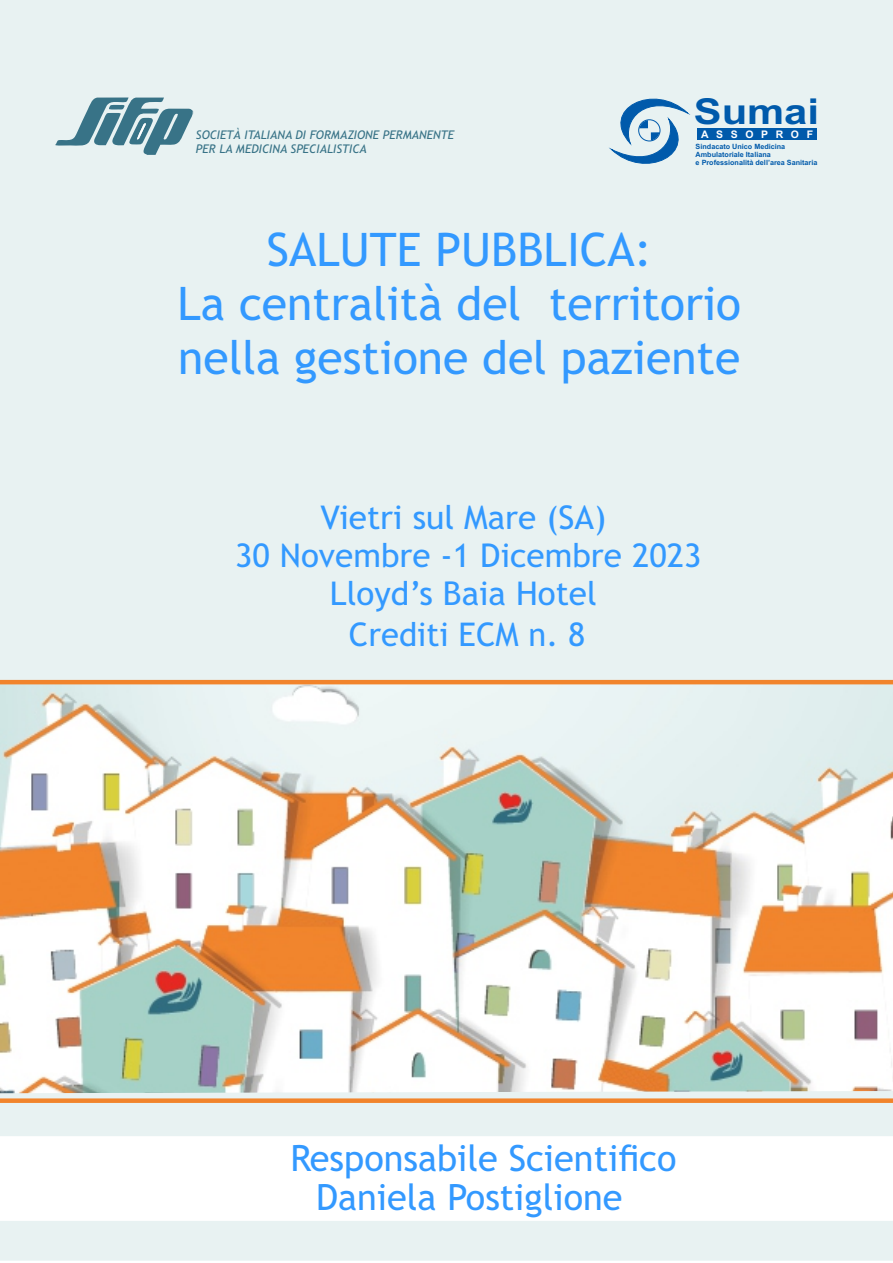
<style>
.page{position:relative;width:893px;height:1263px;background:#fff}
.page>*{position:absolute;margin:0;border:0;box-sizing:border-box;transform-origin:0 0}
.t1{font:46.35px/53.7px "Trebuchet MS";color:#39f;text-align:center}
.t2{font:36.15px/38.5px "Trebuchet MS";color:#39f}
.t3{font:700 35.7px "Arial";color:#005aab;scale:1.17 1}
.t4{font:32.7px/38px "Trebuchet MS";color:#39f;text-align:center}
.t5{font:italic 12px/13.8px "Trebuchet MS";color:#387387}
.t6{font:700 10.5px "Arial";letter-spacing:.73em;color:#fff}
.t7{font:700 7.2px/8.1px "Arial";color:#005aab}
</style>
<div class="page">
<div style="left:0;top:0;width:893px;height:1261px;background:#e8f2f2"></div>
<img style="left:0;top:684px;width:893px;height:409px">
<svg style="left:0;top:1136px;width:893px;height:85px"></svg>
<div style="left:0;top:1098px;width:893px;height:5px;background:#f1842c"></div>
<hr style="left:0;top:680px;width:893px;height:4px;background:#f1842c">
<svg style="left:56px;top:97px;width:138px;height:58px;background:#93b5be"></svg>
<div style="left:697px;top:128px;width:120px;height:12px;background:#005aab"></div>
<svg style="left:599px;top:81px;width:101px;height:100px;background:#c3dae6"></svg>
<h3 class="t5" style="left:196px;top:129px;width:260px">SOCIETÀ ITALIANA DI FORMAZIONE PERMANENTE<br>PER LA MEDICINA SPECIALISTICA</h3>
<h3 class="t3" style="left:694px;top:98px;width:109px">Sumai</h3>
<h3 class="t6" style="left:701px;top:130px;width:114px">ASSOPROF</h3>
<p class="t7" style="left:696px;top:143px;width:123px">Sindacato Unico Medicina<br>Ambulatoriale Italiana<br>e Professionalità dell’area Sanitaria</p>
<h1 class="t1" style="left:177px;top:227px;width:565px">SALUTE PUBBLICA:<br>La centralità del territorio nella gestione del paziente</h1>
<h3 class="t4" style="left:235px;top:501px;width:468px">Vietri sul Mare (SA)<br>30 Novembre -1 Dicembre 2023<br>Lloyd’s Baia Hotel</h3>
<h3 class="t4" style="left:349px;top:618px;width:238px">Crediti ECM n. 8</h3>
<h2 class="t2" style="left:316px;top:1142px;width:362px;text-indent:-26px">Responsabile Scientifico<br>Daniela Postiglione</h2>
</div>
